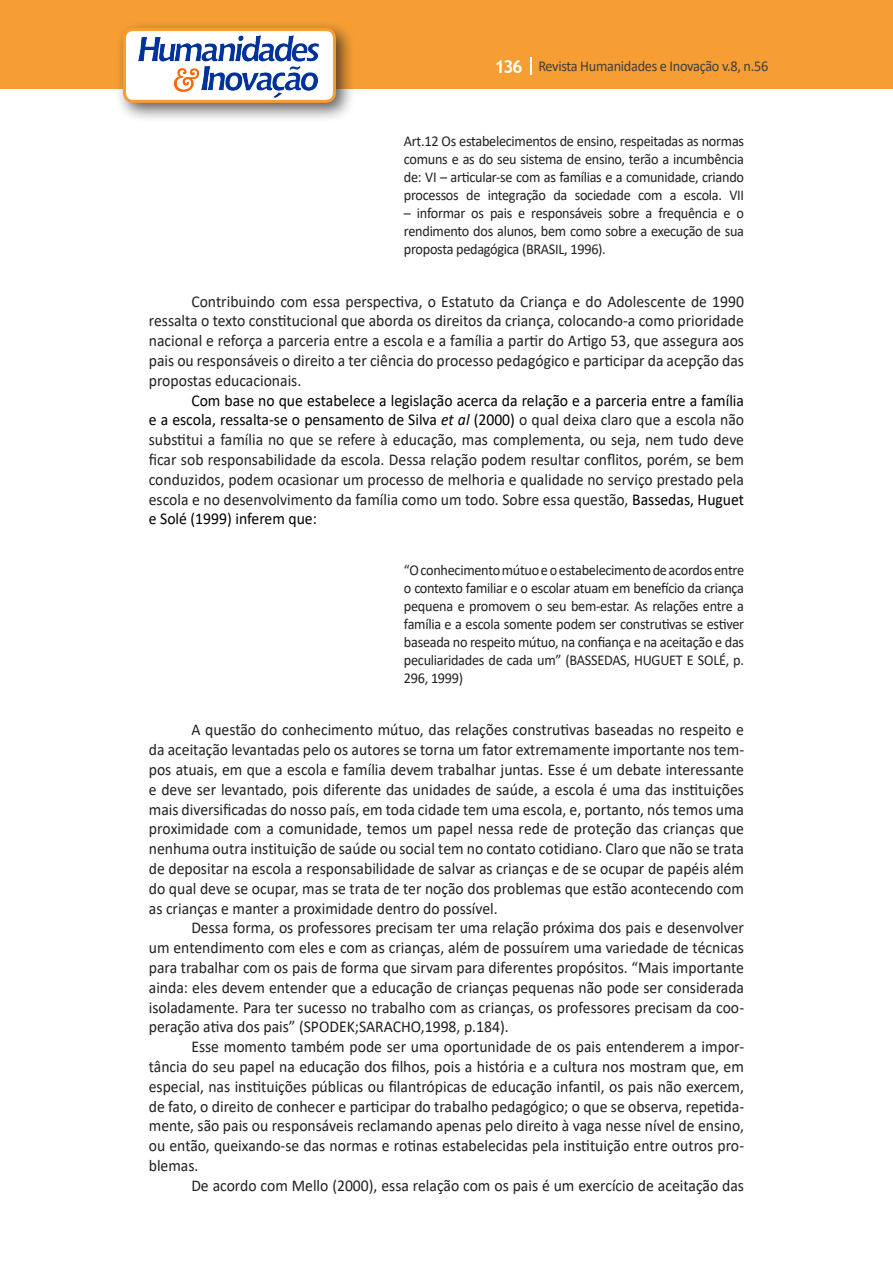
<style>
.page{position:relative;width:893px;height:1263px;background:#fff}
.page>*{position:absolute;margin:0;border:0;box-sizing:border-box;transform-origin:0 0}
.Texto{font:16.5px/19.8px "Calibri";color:#231f20;text-align:justify;scale:.95 1}
.citacao{font:15px/18px "Calibri";letter-spacing:-.02em;color:#231f20;text-align:justify;scale:.95 1}
.t1{font:15px "Calibri";letter-spacing:-.02em;color:#3e3e3f;scale:.95 1}
.s1{font-family:"Trebuchet MS";font-weight:700;font-size:18px;color:#fff}
.s2{color:#000}
.s3{font-style:italic;color:#000}
</style>
<div class="page">
<div style="left:0;top:0;width:893px;height:88px;background:#f69e34"></div>
<svg style="left:530px;top:57px;width:2px;height:18px"></svg>
<div style="left:115px;top:20px;width:241px;height:103px;background:#231f20;opacity:.75"></div>
<div style="left:125px;top:30px;width:209px;height:71px;background:#fff;border-radius:9px"></div>
<img style="left:138px;top:35px;width:181px;height:62px">
<div style="left:123px;top:28px;width:213px;height:75px;border:3px solid #f69e34;border-radius:9px"></div>
<p class="t1" style="left:495px;top:56px;width:290px"><span class="s1">136</span> Revista Humanidades e Inovação v.8, n.56</p>
<p class="citacao" style="left:404px;top:132px;width:360px">Art.12 Os estabelecimentos de ensino, respeitadas as normas comuns e as do seu sistema de ensino, terão a incumbência de: VI – articular-se com as famílias e a comunidade, criando processos de integração da sociedade com a escola. VII</p>
<p class="citacao" style="left:404px;top:204px;width:359px">– informar os pais e responsáveis sobre a frequência e o rendimento dos alunos, bem como sobre a execução de sua proposta pedagógica (BRASIL, 1996).</p>
<p class="Texto" style="left:149px;top:291px;width:628px;text-indent:43px">Contribuindo com essa perspectiva, o Estatuto da Criança e do Adolescente de 1990 ressalta o texto constitucional que aborda os direitos da criança, colocando-a como prioridade nacional e reforça a parceria entre a escola e a família a partir do Artigo 53, que assegura aos pais ou responsáveis o direito a ter ciência do processo pedagógico e participar da acepção das propostas educacionais.</p>
<p class="Texto" style="left:149px;top:390px;width:628px;text-indent:43px"><span class="s2">Com base no que estabelece a legislação acerca da relação e a parceria entre a família e a escola, ressalta-se o pensamento de Silva</span> <span class="s3">et al</span> <span class="s2">(2000)</span> o qual deixa claro que a escola não substitui a família no que se refere à educação, mas complementa, ou seja, nem tudo deve ficar sob responsabilidade da escola. Dessa relação podem resultar conflitos, porém, se bem conduzidos, podem ocasionar um processo de melhoria e qualidade no serviço prestado pela escola e no desenvolvimento da família como um todo. Sobre essa questão, <span class="s2">Bassedas, Huguet e Solé (1999) inferem que:</span></p>
<p class="citacao" style="left:404px;top:561px;width:360px">“O conhecimento mútuo e o estabelecimento de acordos entre o contexto familiar e o escolar atuam em benefício da criança pequena e promovem o seu bem-estar. As relações entre a família e a escola somente podem ser construtivas se estiver baseada no respeito mútuo, na confiança e na aceitação e das peculiaridades de cada um” (BASSEDAS, HUGUET E SOLÉ, p.<br>296, 1999)</p>
<p class="Texto" style="left:149px;top:720px;width:628px;text-indent:43px">A questão do conhecimento mútuo, das relações construtivas baseadas no respeito e da aceitação levantadas pelo os autores se torna um fator extremamente importante nos tem&shy;pos atuais, em que a escola e família devem trabalhar juntas. Esse é um debate interessante e deve ser levantado, pois diferente das unidades de saúde, a escola é uma das instituições mais diversificadas do nosso país, em toda cidade tem uma escola, e, portanto, nós temos uma proximidade com a comunidade, temos um papel nessa rede de proteção das crianças que nenhuma outra instituição de saúde ou social tem no contato cotidiano. Claro que não se trata de depositar na escola a responsabilidade de salvar as crianças e de se ocupar de papéis além do qual deve se ocupar, mas se trata de ter noção dos problemas que estão acontecendo com as crianças e manter a proximidade dentro do possível.</p>
<p class="Texto" style="left:149px;top:918px;width:628px;text-indent:43px">Dessa forma, os professores precisam ter uma relação próxima dos pais e desenvolver um entendimento com eles e com as crianças, além de possuírem uma variedade de técnicas para trabalhar com os pais de forma que sirvam para diferentes propósitos. “Mais importante ainda: eles devem entender que a educação de crianças pequenas não pode ser considerada isoladamente. Para ter sucesso no trabalho com as crianças, os professores precisam da coo&shy;peração ativa dos pais” (SPODEK;SARACHO,1998, p.184).</p>
<p class="Texto" style="left:149px;top:1036px;width:628px;text-indent:43px">Esse momento também pode ser uma oportunidade de os pais entenderem a impor&shy;tância do seu papel na educação dos filhos, pois a história e a cultura nos mostram que, em especial, nas instituições públicas ou filantrópicas de educação infantil, os pais não exercem, de fato, o direito de conhecer e participar do trabalho pedagógico; o que se observa, repetida&shy;mente, são pais ou responsáveis reclamando apenas pelo direito à vaga nesse nível de ensino, ou então, queixando-se das normas e rotinas estabelecidas pela instituição entre outros pro&shy;blemas.</p>
<p class="Texto" style="left:191px;top:1175px;width:583px">De acordo com Mello (2000), essa relação com os pais é um exercício de aceitação das</p>
</div>
